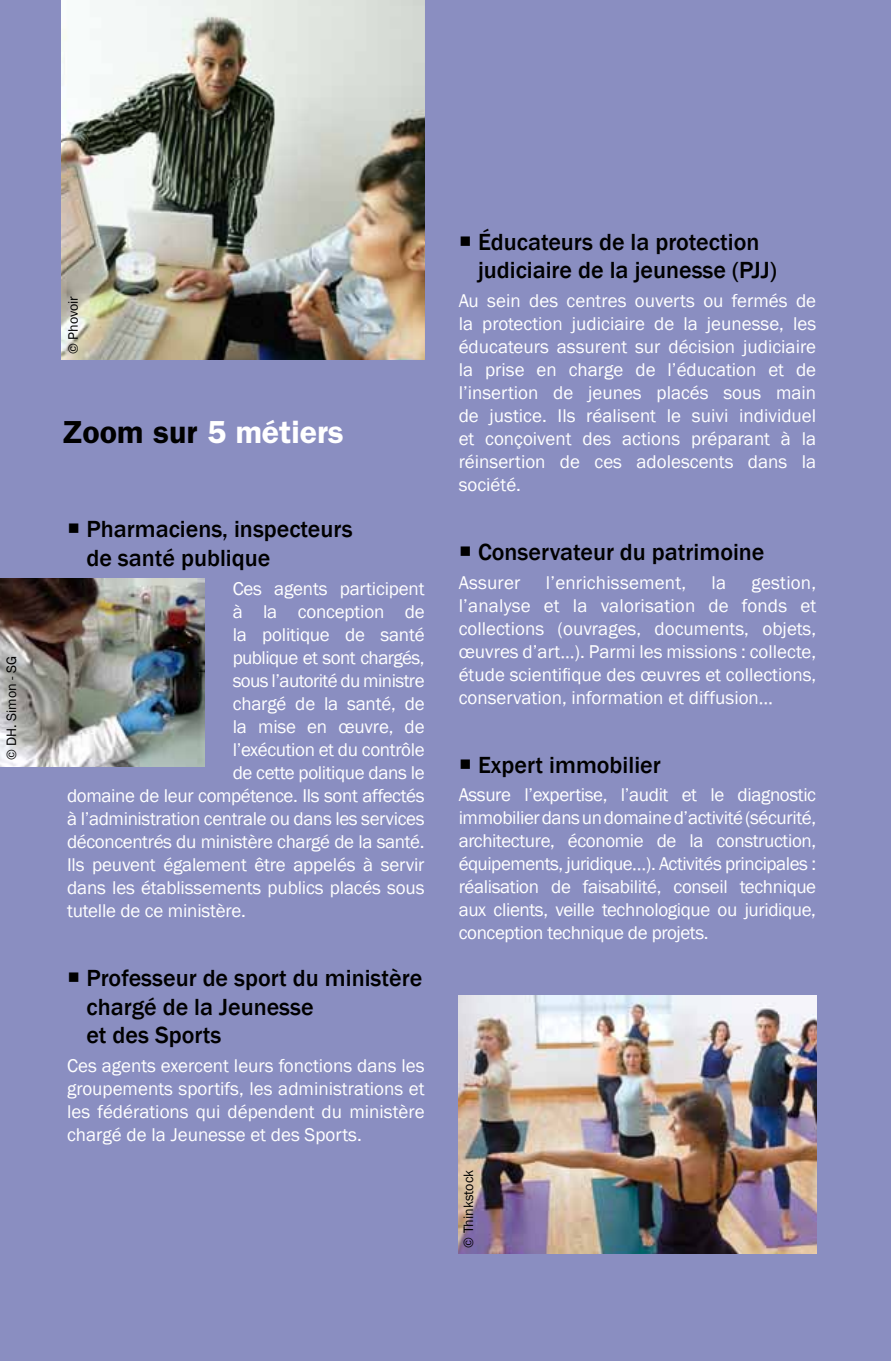
<style>
.page{position:relative;width:891px;height:1361px;background:#fff}
.page>*{position:absolute;margin:0;border:0;box-sizing:border-box;transform-origin:0 0}
.t1{font:600 32px "Franklin Gothic";color:#fff}
.t2{font:500 24px/28.8px "Franklin Gothic";color:#000}
.t3{font:19px/23px "Franklin Gothic";letter-spacing:-.01em;color:#fff;text-align:justify}
.t4{font:19px "Franklin Gothic";letter-spacing:-.03em;color:#fff}
.t5{font:19px "Franklin Gothic";letter-spacing:.01em;color:#fff}
.t6{font:14px "Franklin Gothic";color:#000}
.s1{color:#000}
</style>
<div class="page">
<div style="left:0;top:0;width:890px;height:1361px;background:#8a8ec1"></div>
<img style="left:61px;top:0;width:363px;height:360px">
<img style="left:0;top:579px;width:204px;height:187px">
<img style="left:458px;top:996px;width:357px;height:257px">
<p class="t6" style="left:3px;top:760px;width:106px;rotate:-90deg">© DH. Simon - SG</p>
<p class="t6" style="left:64px;top:354px;width:59px;rotate:-90deg">© Phovoir</p>
<h1 class="t1" style="left:61px;top:413px;width:284px"><span class="s1">Zoom sur</span> 5 métiers</h1>
<p class="t2" style="left:86px;top:515px;width:268px;text-indent:-19px">○ Pharmaciens, inspecteurs de santé publique</p>
<p class="t3" style="left:232px;top:577px;width:193px">Ces agents participent</p>
<p class="t3" style="left:232px;top:600px;width:193px">à la conception de</p>
<p class="t3" style="left:232px;top:623px;width:193px">la politique de santé</p>
<p class="t4" style="left:232px;top:646px;width:193px">publique et sont chargés,</p>
<p class="t4" style="left:232px;top:669px;width:193px">sous l’autorité du ministre</p>
<p class="t3" style="left:232px;top:692px;width:193px">chargé de la santé, de</p>
<p class="t3" style="left:232px;top:715px;width:193px">la mise en œuvre, de</p>
<p class="t3" style="left:232px;top:738px;width:193px">l’exécution et du contrôle</p>
<p class="t3" style="left:232px;top:761px;width:193px">de cette politique dans le</p>
<p class="t3" style="left:67px;top:784px;width:359px">domaine de leur compétence. Ils sont affectés</p>
<p class="t3" style="left:67px;top:807px;width:359px">à l’administration centrale ou dans les services</p>
<p class="t3" style="left:67px;top:830px;width:359px">déconcentrés du ministère chargé de la santé.</p>
<p class="t3" style="left:67px;top:853px;width:359px">Ils peuvent également être appelés à servir</p>
<p class="t3" style="left:67px;top:876px;width:359px">dans les établissements publics placés sous</p>
<p class="t3" style="left:67px;top:899px;width:180px">tutelle de ce ministère.</p>
<p class="t2" style="left:86px;top:963px;width:337px;text-indent:-19px">○ Professeur de sport du ministère chargé de la Jeunesse<br>et des Sports</p>
<p class="t3" style="left:67px;top:1054px;width:359px">Ces agents exercent leurs fonctions dans les groupements sportifs, les administrations et les fédérations qui dépendent du ministère chargé de la Jeunesse et des Sports.</p>
<p class="t2" style="left:478px;top:227px;width:300px;text-indent:-19px">○ Éducateurs de la protection judiciaire de la jeunesse (PJJ)</p>
<p class="t3" style="left:458px;top:290px;width:359px">Au sein des centres ouverts ou fermés de la protection judiciaire de la jeunesse, les éducateurs assurent sur décision judiciaire la prise en charge de l’éducation et de l’insertion de jeunes placés sous main de justice. Ils réalisent le suivi individuel et conçoivent des actions préparant à la réinsertion de ces adolescents dans la société.</p>
<p class="t2" style="left:458px;top:538px;width:307px">○ Conservateur du patrimoine</p>
<p class="t5" style="left:458px;top:570px;width:63px">Assurer</p>
<p class="t5" style="left:545px;top:570px;width:142px">l’enrichissement,</p>
<p class="t3" style="left:711px;top:571px;width:16px">la</p>
<p class="t3" style="left:458px;top:571px;width:359px;text-indent:293px">gestion, l’analyse et la valorisation de fonds et collections (ouvrages, documents, objets, œuvres d’art…). Parmi les missions : collecte, étude scientifique des œuvres et collections, conservation, information et diffusion…</p>
<p class="t2" style="left:458px;top:750px;width:203px">○ Expert immobilier</p>
<p class="t3" style="left:458px;top:784px;width:359px">Assure l’expertise, l’audit et le diagnostic immobilier dans un domaine d’activité (sécurité, architecture, économie de la construction, équipements, juridique…). Activités principales : réalisation de faisabilité, conseil technique aux clients, veille technologique ou juridique, conception technique de projets.</p>
<p class="t6" style="left:459px;top:1247px;width:79px;rotate:-90deg">© Thinkstock</p>
</div>
